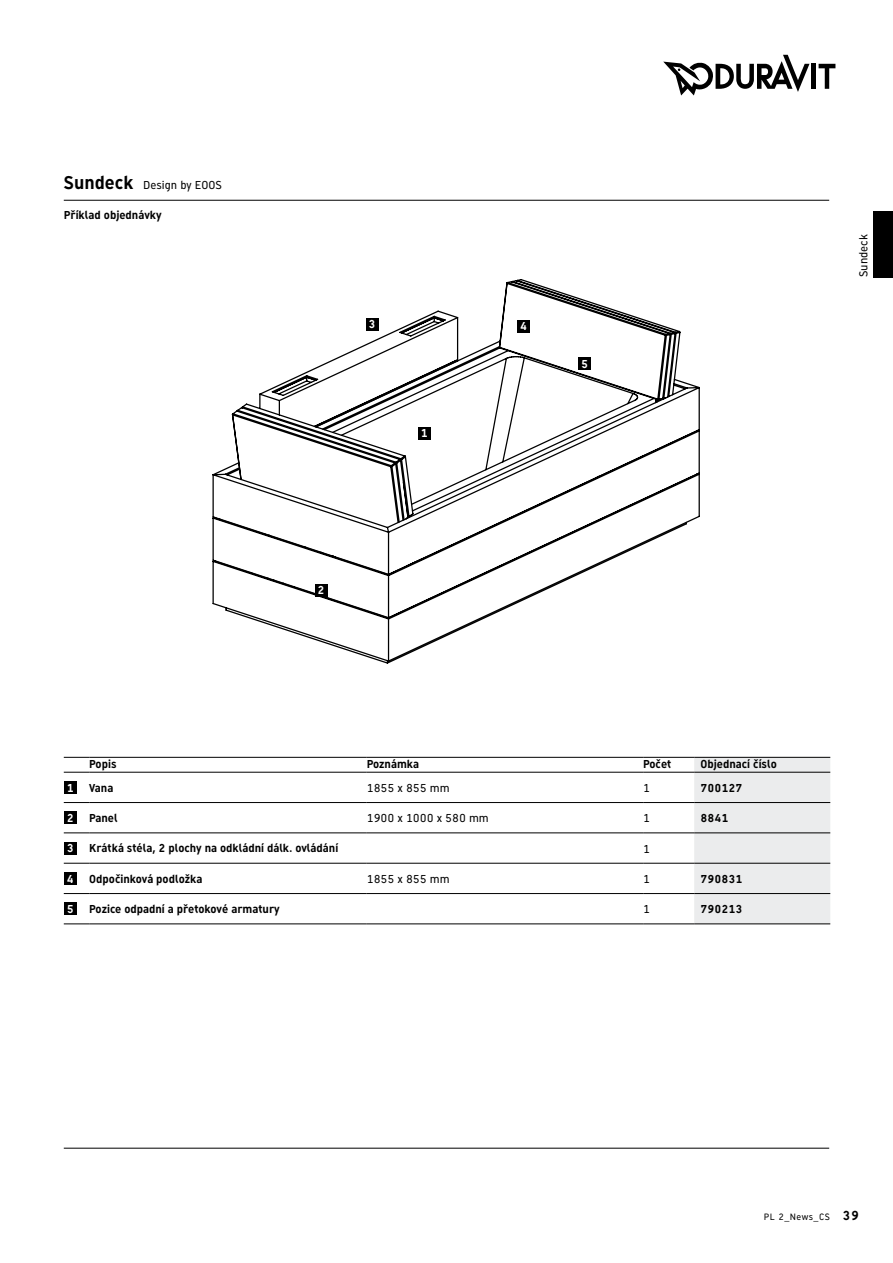
<style>
.page{position:relative;width:893px;height:1263px;background:#fff}
.page>*{position:absolute;margin:0;border:0;box-sizing:border-box;transform-origin:0 0}
.t1{font:11.25px "Dura CE Bold Tab";color:#000}
.t2{font:11.25px "Dura CE Regular Tab";color:#000}
.t3{font:11.25px "Dura CE Bold Tab";color:#fff}
.t4{font:11.25px "Dura Regular Tab";color:#000}
.t5{font:9px "Dura CE Regular Tab";letter-spacing:.05em;color:#000}
.s1{font-family:"Dura CE Bold Tab";font-size:18px}
.s2{font-family:"Dura CE Bold Tab";font-size:12.75px}
</style>
<div class="page">
<hr style="left:64px;top:200px;width:765px;height:1px;background:#000">
<hr style="left:812px;top:64px;width:4px;height:25px;background:#000">
<svg style="left:819px;top:64px;width:16px;height:25px"></svg>
<svg style="left:663px;top:55px;width:146px;height:40px"></svg>
<hr style="left:64px;top:1148px;width:765px;height:1px;background:#000">
<div style="left:874px;top:211px;width:19px;height:66px;background:#000"></div>
<svg style="left:212px;top:279px;width:482px;height:385px"></svg>
<div style="left:418px;top:427px;width:13px;height:13px;background:#000"></div>
<div style="left:315px;top:584px;width:12px;height:13px;background:#000"></div>
<div style="left:517px;top:320px;width:13px;height:13px;background:#000"></div>
<div style="left:578px;top:357px;width:13px;height:13px;background:#000"></div>
<div style="left:366px;top:318px;width:12px;height:13px;background:#000"></div>
<div style="left:694px;top:758px;width:136px;height:165px;background:#ebeced"></div>
<svg style="left:64px;top:757px;width:25px;height:1px"></svg>
<hr style="left:89px;top:757px;width:278px;height:1px;background:#000">
<hr style="left:367px;top:757px;width:276px;height:1px;background:#000">
<hr style="left:643px;top:757px;width:51px;height:1px;background:#000">
<hr style="left:694px;top:757px;width:136px;height:1px;background:#000">
<svg style="left:64px;top:772px;width:25px;height:1px"></svg>
<hr style="left:89px;top:772px;width:278px;height:1px;background:#000">
<hr style="left:367px;top:772px;width:276px;height:1px;background:#000">
<hr style="left:643px;top:772px;width:51px;height:1px;background:#000">
<hr style="left:694px;top:772px;width:136px;height:1px;background:#000">
<svg style="left:64px;top:802px;width:25px;height:1px"></svg>
<hr style="left:89px;top:802px;width:278px;height:1px;background:#000">
<hr style="left:367px;top:802px;width:276px;height:1px;background:#000">
<hr style="left:643px;top:802px;width:51px;height:1px;background:#000">
<hr style="left:694px;top:802px;width:136px;height:1px;background:#000">
<svg style="left:64px;top:863px;width:25px;height:1px"></svg>
<hr style="left:89px;top:863px;width:278px;height:1px;background:#000">
<hr style="left:367px;top:863px;width:276px;height:1px;background:#000">
<hr style="left:643px;top:863px;width:51px;height:1px;background:#000">
<hr style="left:694px;top:863px;width:136px;height:1px;background:#000">
<svg style="left:64px;top:893px;width:25px;height:1px"></svg>
<hr style="left:89px;top:893px;width:278px;height:1px;background:#000">
<hr style="left:367px;top:893px;width:276px;height:1px;background:#000">
<hr style="left:643px;top:893px;width:51px;height:1px;background:#000">
<hr style="left:694px;top:893px;width:136px;height:1px;background:#000">
<svg style="left:64px;top:923px;width:25px;height:1px"></svg>
<hr style="left:89px;top:923px;width:278px;height:1px;background:#000">
<hr style="left:367px;top:923px;width:276px;height:1px;background:#000">
<hr style="left:643px;top:923px;width:51px;height:1px;background:#000">
<hr style="left:694px;top:923px;width:136px;height:1px;background:#000">
<svg style="left:64px;top:832px;width:25px;height:1px"></svg>
<hr style="left:643px;top:832px;width:51px;height:1px;background:#000">
<hr style="left:694px;top:832px;width:136px;height:1px;background:#000">
<hr style="left:89px;top:832px;width:278px;height:1px;background:#000">
<hr style="left:367px;top:832px;width:276px;height:1px;background:#000">
<div style="left:64px;top:781px;width:13px;height:13px;background:#000"></div>
<div style="left:64px;top:811px;width:13px;height:13px;background:#000"></div>
<div style="left:64px;top:842px;width:13px;height:13px;background:#000"></div>
<div style="left:64px;top:872px;width:13px;height:13px;background:#000"></div>
<div style="left:64px;top:902px;width:13px;height:13px;background:#000"></div>
<p class="t2" style="left:64px;top:177px;width:160px"><span class="s1">Sundeck</span> Design by EOOS</p>
<p class="t1" style="left:64px;top:208px;width:99px">Příklad objednávky</p>
<p class="t3" style="left:369px;top:317px;width:8px">3</p>
<p class="t3" style="left:421px;top:426px;width:8px">1</p>
<p class="t3" style="left:318px;top:583px;width:8px">2</p>
<p class="t3" style="left:520px;top:319px;width:8px">4</p>
<p class="t3" style="left:581px;top:356px;width:8px">5</p>
<p class="t3" style="left:67px;top:780px;width:8px">1</p>
<p class="t3" style="left:67px;top:810px;width:8px">2</p>
<p class="t3" style="left:67px;top:841px;width:8px">3</p>
<p class="t3" style="left:67px;top:871px;width:8px">4</p>
<p class="t3" style="left:67px;top:901px;width:8px">5</p>
<p class="t1" style="left:89px;top:757px;width:29px">Popis</p>
<p class="t1" style="left:367px;top:757px;width:54px">Poznámka</p>
<p class="t1" style="left:643px;top:757px;width:30px">Počet</p>
<p class="t1" style="left:701px;top:757px;width:78px">Objednací číslo</p>
<p class="t1" style="left:89px;top:780px;width:26px">Vana</p>
<p class="t2" style="left:367px;top:780px;width:84px">1855 x 855 mm</p>
<p class="t2" style="left:643px;top:780px;width:8px">1</p>
<p class="t1" style="left:701px;top:780px;width:43px">700127</p>
<p class="t1" style="left:89px;top:811px;width:30px">Panel</p>
<p class="t2" style="left:367px;top:811px;width:124px">1900 x 1000 x 580 mm</p>
<p class="t2" style="left:643px;top:811px;width:8px">1</p>
<p class="t1" style="left:701px;top:811px;width:29px">8841</p>
<p class="t1" style="left:89px;top:841px;width:250px">Krátká stéla, 2 plochy na odkládní dálk. ovládání</p>
<p class="t2" style="left:643px;top:841px;width:8px">1</p>
<p class="t1" style="left:89px;top:871px;width:115px">Odpočinková podložka</p>
<p class="t2" style="left:367px;top:871px;width:84px">1855 x 855 mm</p>
<p class="t2" style="left:643px;top:871px;width:8px">1</p>
<p class="t1" style="left:701px;top:871px;width:43px">790831</p>
<p class="t1" style="left:89px;top:902px;width:192px">Pozice odpadní a přetokové armatury</p>
<p class="t2" style="left:643px;top:902px;width:8px">1</p>
<p class="t1" style="left:701px;top:902px;width:43px">790213</p>
<p class="t4" style="left:856px;top:277px;width:44px;rotate:-90deg">Sundeck</p>
<p class="t5" style="left:764px;top:1211px;width:97px">PL 2_News_CS <span class="s2">39</span></p>
</div>
